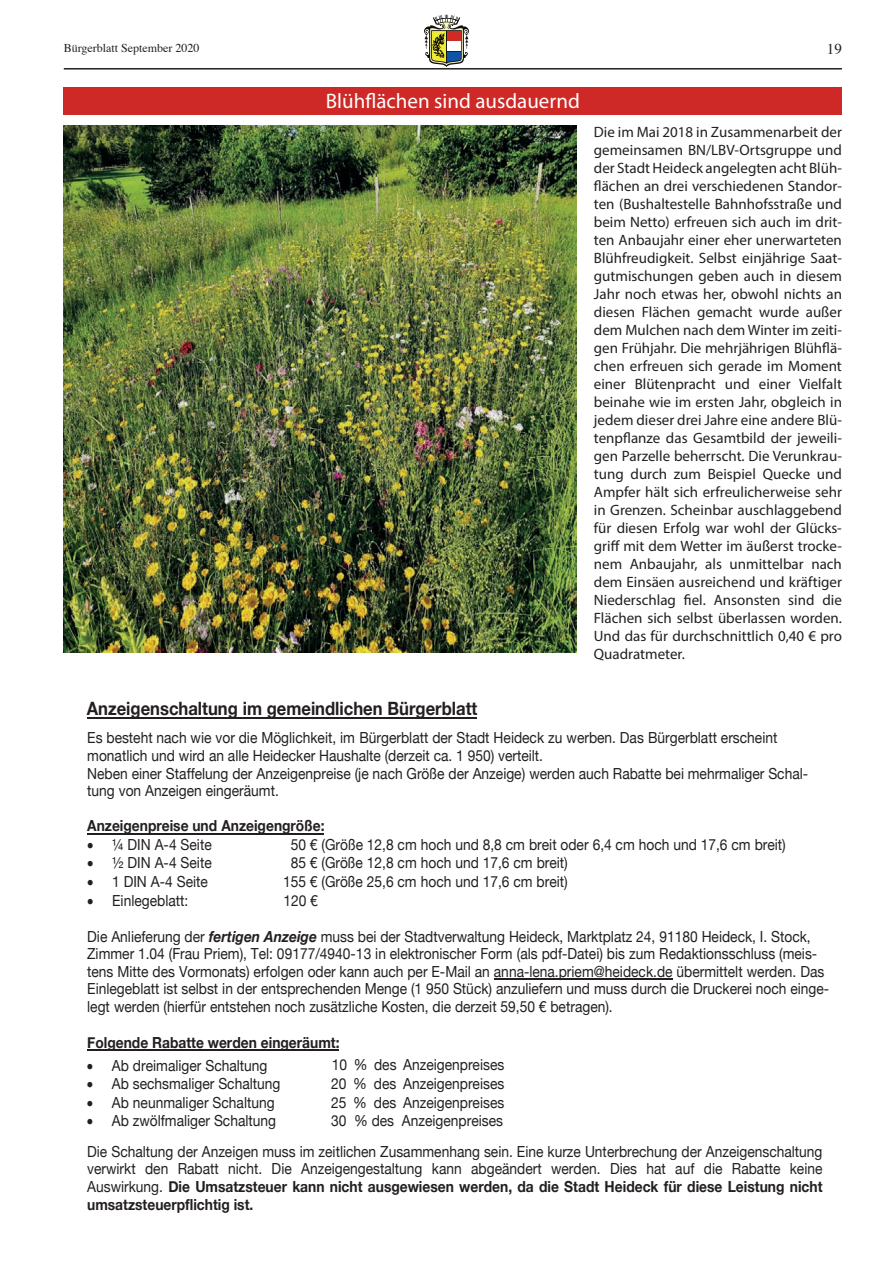
<style>
.page{position:relative;width:893px;height:1263px;background:#fff}
.page>*{position:absolute;margin:0;border:0;box-sizing:border-box;transform-origin:0 0}
.t1{font:21px "Myriad Pro";color:#fff}
.t2{font:700 18.45px "Helvetica Neue";color:#231f20;scale:.9 1}
.t3{font:15.3px/17.7px "Helvetica Neue";color:#231f20;scale:.9 1}
.t4{font:700 15.3px "Helvetica Neue";color:#231f20;scale:.9 1}
.t5{font:15px/18px "Myriad Pro";color:#231f20;text-align:justify}
.t6{font:15px "Times";color:#231f20}
.t7{font:12px "Times";color:#231f20}
.s1{font-weight:700;font-style:italic}
.s2{font-weight:700}
</style>
<div class="page">
<hr style="left:64px;top:68px;width:778px;height:2px;background:#231f20">
<svg style="left:424px;top:15px;width:45px;height:52px"></svg>
<hr style="left:87px;top:717px;width:390px;height:2px;background:#231f20">
<hr style="left:88px;top:833px;width:236px;height:2px;background:#231f20">
<hr style="left:494px;top:979px;width:178px;height:1px;background:#231f20">
<hr style="left:88px;top:1049px;width:251px;height:2px;background:#231f20">
<div style="left:64px;top:87px;width:778px;height:28px;background:#ce2927"></div>
<img style="left:64px;top:126px;width:513px;height:526px">
<p class="t7" style="left:64px;top:36px;width:137px">Bürgerblatt September 2020</p>
<p class="t6" style="left:827px;top:35px;width:17px">19</p>
<h1 class="t1" style="left:326px;top:88px;width:256px">Blühflächen sind ausdauernd</h1>
<p class="t5" style="left:594px;top:123px;width:250px">Die im Mai 2018 in Zusammenarbeit der gemeinsamen BN/LBV-Ortsgruppe und der Stadt Heideck angelegten acht Blüh&shy;flächen an drei verschiedenen Standor&shy;ten (Bushaltestelle Bahnhofsstraße und beim Netto) erfreuen sich auch im drit&shy;ten Anbaujahr einer eher unerwarteten Blühfreudigkeit. Selbst einjährige Saat&shy;gutmischungen geben auch in diesem Jahr noch etwas her, obwohl nichts an diesen Flächen gemacht wurde außer dem Mulchen nach dem Winter im zeiti&shy;gen Frühjahr. Die mehrjährigen Blühflä&shy;chen erfreuen sich gerade im Moment einer Blütenpracht und einer Vielfalt beinahe wie im ersten Jahr, obgleich in jedem dieser drei Jahre eine andere Blü&shy;tenpflanze das Gesamtbild der jeweili&shy;gen Parzelle beherrscht. Die Verunkrau&shy;tung durch zum Beispiel Quecke und Ampfer hält sich erfreulicherweise sehr in Grenzen. Scheinbar auschlaggebend für diesen Erfolg war wohl der Glücks&shy;griff mit dem Wetter im äußerst trocke&shy;nem Anbaujahr, als unmittelbar nach dem Einsäen ausreichend und kräftiger Niederschlag fiel. Ansonsten sind die Flächen sich selbst überlassen worden.<br>Und das für durchschnittlich 0,40 € pro Quadratmeter.</p>
<p class="t2" style="left:87px;top:694px;width:435px">Anzeigenschaltung im gemeindlichen Bürgerblatt</p>
<p class="t3" style="left:87px;top:730px;width:802px">Es besteht nach wie vor die Möglichkeit, im Bürgerblatt der Stadt Heideck zu werben. Das Bürgerblatt erscheint monatlich und wird an alle Heidecker Haushalte (derzeit ca. 1 950) verteilt.<br>Neben einer Staffelung der Anzeigenpreise (je nach Größe der Anzeige) werden auch Rabatte bei mehrmaliger Schal&shy;tung von Anzeigen eingeräumt.</p>
<p class="t4" style="left:87px;top:814px;width:265px">Anzeigenpreise und Anzeigengröße:</p>
<p class="t3" style="left:87px;top:836px;width:140px">• ¼ DIN A-4 Seite</p>
<p class="t3" style="left:291px;top:836px;width:552px">50 € (Größe 12,8 cm hoch und 8,8 cm breit oder 6,4 cm hoch und 17,6 cm breit)</p>
<p class="t3" style="left:87px;top:855px;width:140px">• ½ DIN A-4 Seite</p>
<p class="t3" style="left:291px;top:855px;width:309px">85 € (Größe 12,8 cm hoch und 17,6 cm breit)</p>
<p class="t3" style="left:87px;top:874px;width:136px">• 1 DIN A-4 Seite</p>
<p class="t3" style="left:283px;top:874px;width:318px">155 € (Größe 25,6 cm hoch und 17,6 cm breit)</p>
<p class="t3" style="left:87px;top:892px;width:114px">• Einlegeblatt:</p>
<p class="t3" style="left:283px;top:892px;width:40px">120 €</p>
<p class="t3" style="left:87px;top:928px;width:826px">Die Anlieferung der <span class="s1">fertigen Anzeige</span> muss bei der Stadtverwaltung Heideck, Marktplatz 24, 91180 Heideck, I. Stock, Zimmer 1.04 (Frau Priem), Tel: 09177/4940-13 in elektronischer Form (als pdf-Datei) bis zum Redaktionsschluss (meis&shy;tens Mitte des Vormonats) erfolgen oder kann auch per E-Mail an anna-lena.priem@heideck.de übermittelt werden. Das Einlegeblatt ist selbst in der entsprechenden Menge (1 950 Stück) anzuliefern und muss durch die Druckerei noch einge&shy;legt werden (hierfür entstehen noch zusätzliche Kosten, die derzeit 59,50 € betragen).</p>
<p class="t4" style="left:87px;top:1030px;width:282px">Folgende Rabatte werden eingeräumt:</p>
<p class="t3" style="left:87px;top:1057px;width:202px">• Ab dreimaliger Schaltung</p>
<p class="t3" style="left:87px;top:1076px;width:217px">• Ab sechsmaliger Schaltung</p>
<p class="t3" style="left:87px;top:1094px;width:210px">• Ab neunmaliger Schaltung</p>
<p class="t3" style="left:87px;top:1113px;width:212px">• Ab zwölfmaliger Schaltung</p>
<p class="t3" style="left:331px;top:1056px;width:194px;line-height:18.6px;text-align:justify">10 % des Anzeigenpreises 20 % des Anzeigenpreises 25 % des Anzeigenpreises 30 % des Anzeigenpreises</p>
<p class="t3" style="left:87px;top:1143px;width:818px;text-align:justify">Die Schaltung der Anzeigen muss im zeitlichen Zusammenhang sein. Eine kurze Unterbrechung der Anzeigenschaltung verwirkt den Rabatt nicht. Die Anzeigengestaltung kann abgeändert werden. Dies hat auf die Rabatte keine Auswirkung. <span class="s2">Die Umsatzsteuer kann nicht ausgewiesen werden, da die Stadt Heideck für diese Leistung nicht umsatzsteuerpflichtig ist.</span></p>
</div>
